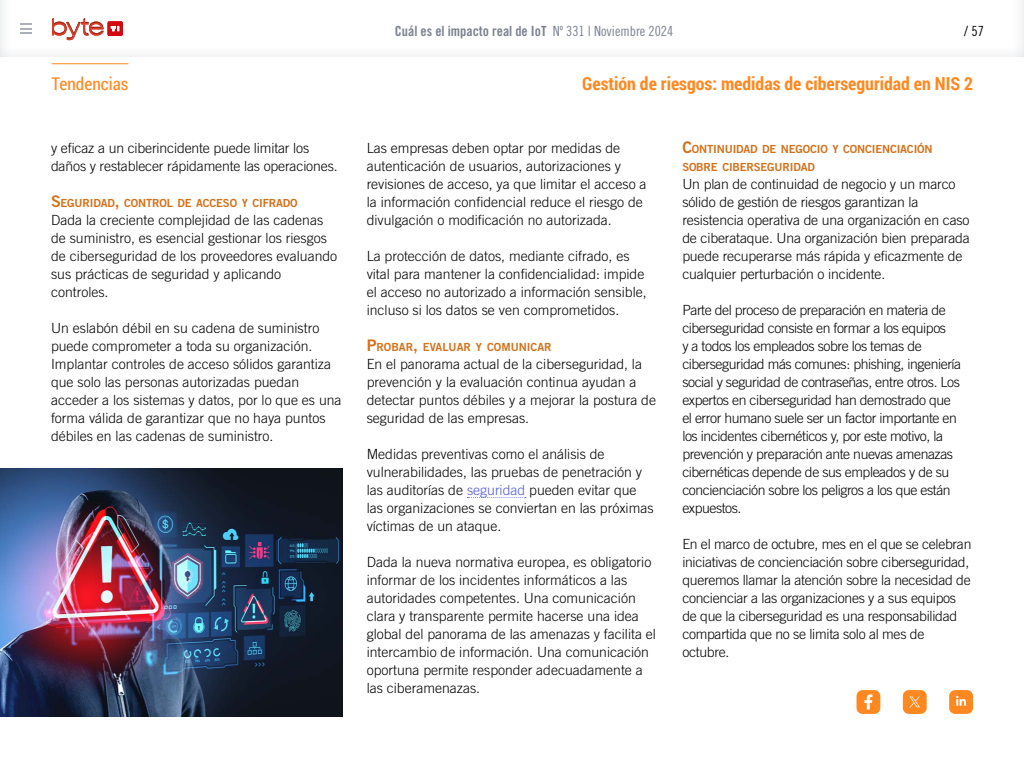
<style>
.page{position:relative;width:1024px;height:768px;background:#fff}
.page>*{position:absolute;margin:0;border:0;box-sizing:border-box;transform-origin:0 0}
.t1{font:700 18px "Roboto Condensed";color:#ff8820}
.t2{font:17.5px "Roboto Condensed";color:#ff8820}
.t3{font:300 14px/18px "Trade Gothic LT Std";color:#000}
.t4{font:300 14px/18px "Trade Gothic LT Std";letter-spacing:-.03em;color:#000}
.t5{font:300 14px/18px "Trade Gothic LT Std";letter-spacing:-.02em;color:#000}
.t6{font:14px "Trade Gothic LT Std Bd Cn 20";color:#7b818f}
.t7{font:14px "Trade Gothic LT Std Cn 18";color:#000}
.t8{font:11.2px/18px "Trade Gothic LT Std Bd 2";letter-spacing:-.015em;color:#d4711b}
.s1{font-family:"Trade Gothic LT Std Cn 18"}
.s2{font-size:16px}
.s3{color:#4f5cd6}
</style>
<div class="page">
<svg style="left:20px;top:23px;width:12px;height:11px"></svg>
<svg style="left:52px;top:18px;width:51px;height:22px"></svg>
<div style="left:108px;top:22px;width:15px;height:14px;background:#d20a11"></div>
<svg style="left:111px;top:26px;width:8px;height:5px"></svg>
<hr style="left:52px;top:64px;width:77px;height:1px;background:#ff8820">
<svg style="left:468px;top:497px;width:58px;height:1px"></svg>
<img style="left:0;top:468px;width:342px;height:249px">
<svg style="left:949px;top:690px;width:24px;height:24px"></svg>
<svg style="left:857px;top:690px;width:23px;height:24px"></svg>
<svg style="left:903px;top:690px;width:24px;height:24px"></svg>
<p class="t6" style="left:395px;top:23px;width:280px">Cuál es el impacto real de IoT <span class="s1">Nº 331 | Noviembre 2024</span></p>
<p class="t7" style="left:964px;top:23px;width:21px">/ 57</p>
<p class="t2" style="left:52px;top:72px;width:78px">Tendencias</p>
<p class="t1" style="left:582px;top:71px;width:393px">Gestión de riesgos: medidas de ciberseguridad en NIS 2</p>
<p class="t3" style="left:51px;top:139px;width:288px">y eficaz a un ciberincidente puede limitar los daños y restablecer rápidamente las operaciones.</p>
<p class="t8" style="left:51px;top:194px;width:248px"><span class="s2">S</span>EGURIDAD<span class="s2">,</span> CONTROL DE ACCESO Y CIFRADO</p>
<p class="t3" style="left:51px;top:211px;width:288px">Dada la creciente complejidad de las cadenas de suministro, es esencial gestionar los riesgos de ciberseguridad de los proveedores evaluando sus prácticas de seguridad y aplicando controles.</p>
<p class="t3" style="left:51px;top:319px;width:292px">Un eslabón débil en su cadena de suministro puede comprometer a toda su organización.<br>Implantar controles de acceso sólidos garantiza que solo las personas autorizadas puedan acceder a los sistemas y datos, por lo que es una forma válida de garantizar que no haya puntos débiles en las cadenas de suministro.</p>
<p class="t3" style="left:367px;top:139px;width:281px">Las empresas deben optar por medidas de autenticación de usuarios, autorizaciones y revisiones de acceso, ya que limitar el acceso a la información confidencial reduce el riesgo de divulgación o modificación no autorizada.</p>
<p class="t3" style="left:367px;top:247px;width:282px">La protección de datos, mediante cifrado, es vital para mantener la confidencialidad: impide el acceso no autorizado a información sensible, incluso si los datos se ven comprometidos.</p>
<p class="t8" style="left:367px;top:338px;width:187px"><span class="s2">P</span>ROBAR<span class="s2">,</span> EVALUAR Y COMUNICAR</p>
<p class="t3" style="left:367px;top:355px;width:291px">En el panorama actual de la ciberseguridad, la prevención y la evaluación continua ayudan a detectar puntos débiles y a mejorar la postura de seguridad de las empresas.</p>
<p class="t3" style="left:367px;top:445px;width:288px">Medidas preventivas como el análisis de vulnerabilidades, las pruebas de penetración y las auditorías de <span class="s3">seguridad</span> pueden evitar que las organizaciones se conviertan en las próximas víctimas de un ataque.</p>
<p class="t3" style="left:367px;top:553px;width:291px">Dada la nueva normativa europea, es obligatorio informar de los incidentes informáticos a las autoridades competentes. Una comunicación clara y transparente permite hacerse una idea global del panorama de las amenazas y facilita el intercambio de información. Una comunicación oportuna permite responder adecuadamente a las ciberamenazas.</p>
<p class="t8" style="left:682px;top:140px;width:252px"><span class="s2">C</span>ONTINUIDAD DE NEGOCIO Y CONCIENCIACIÓN<br>SOBRE CIBERSEGURIDAD</p>
<p class="t3" style="left:682px;top:175px;width:289px">Un plan de continuidad de negocio y un marco sólido de gestión de riesgos garantizan la resistencia operativa de una organización en caso de ciberataque. Una organización bien preparada puede recuperarse más rápida y eficazmente de cualquier perturbación o incidente.</p>
<p class="t4" style="left:682px;top:301px;width:280px">Parte del proceso de preparación en materia de ciberseguridad consiste en formar a los equipos<br>y a todos los empleados sobre los temas de ciberseguridad más comunes: phishing, ingeniería social y seguridad de contraseñas, entre otros. Los expertos en ciberseguridad han demostrado que el error humano suele ser un factor importante en los incidentes cibernéticos y, por este motivo, la prevención y preparación ante nuevas amenazas cibernéticas depende de sus empleados y de su concienciación sobre los peligros a los que están expuestos.</p>
<p class="t5" style="left:682px;top:535px;width:291px">En el marco de octubre, mes en el que se celebran iniciativas de concienciación sobre ciberseguridad, queremos llamar la atención sobre la necesidad de concienciar a las organizaciones y a sus equipos de que la ciberseguridad es una responsabilidad compartida que no se limita solo al mes de octubre.</p>
</div>
